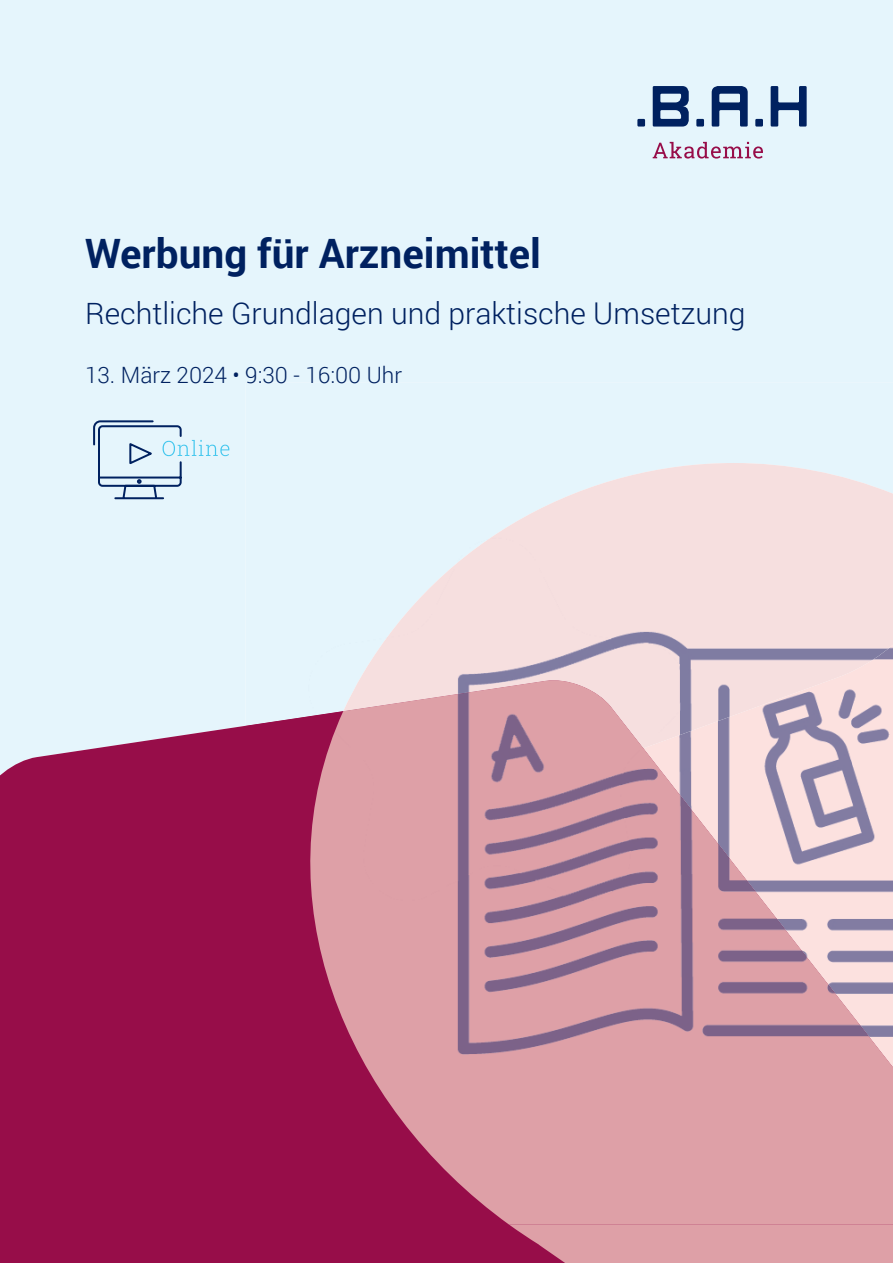
<style>
.page{position:relative;width:893px;height:1263px;background:#fff}
.page>*{position:absolute;margin:0;border:0;box-sizing:border-box;transform-origin:0 0}
.t1{font:700 40.5px "Roboto";color:#002160}
.t2{font:300 30px "Roboto";color:#002160}
.t3{font:300 22.5px "Roboto";color:#002160}
</style>
<div class="page">
<div style="left:0;top:0;width:893px;height:680px;background:#e5f5fc"></div>
<div style="left:637px;top:119px;width:8px;height:8px;background:#002160"></div>
<div style="left:696px;top:119px;width:8px;height:8px;background:#002160"></div>
<div style="left:755px;top:119px;width:8px;height:8px;background:#002160"></div>
<svg style="left:653px;top:86px;width:36px;height:41px"></svg>
<svg style="left:771px;top:86px;width:36px;height:41px"></svg>
<svg style="left:712px;top:86px;width:36px;height:41px"></svg>
<svg style="left:653px;top:142px;width:110px;height:17px;background:#cdafc5"></svg>
<svg style="left:0;top:680px;width:509px;height:583px;background:#9f255b"></svg>
<svg style="left:509px;top:1225px;width:384px;height:38px;background:#d8949f"></svg>
<div style="left:246px;top:383px;width:647px;height:328px;background:#e5f5fc"></div>
<div style="left:246px;top:711px;width:14px;height:514px;background:#970d49"></div>
<img style="left:343px;top:463px;width:550px;height:217px">
<img style="left:260px;top:680px;width:633px;height:545px">
<svg style="left:92px;top:419px;width:137px;height:81px;background:#cadeeb"></svg>
<h1 class="t1" style="left:85px;top:225px;width:458px">Werbung für Arzneimittel</h1>
<p class="t2" style="left:85px;top:292px;width:662px">Rechtliche Grundlagen und praktische Umsetzung</p>
<p class="t3" style="left:85px;top:359px;width:319px">13. März 2024 • 9:30 - 16:00 Uhr</p>
</div>
